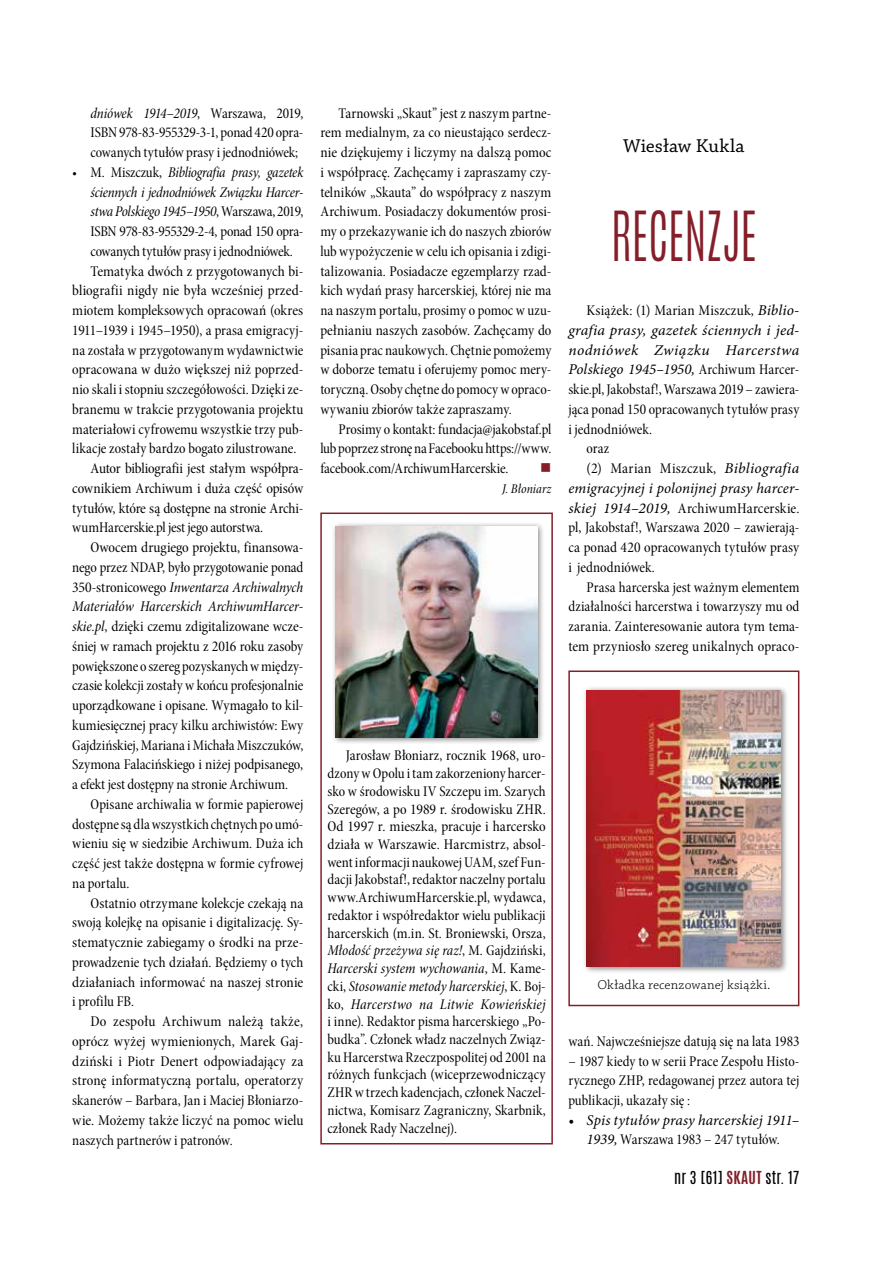
<style>
.page{position:relative;width:893px;height:1263px;background:#fff}
.page>*{position:absolute;margin:0;border:0;box-sizing:border-box;transform-origin:0 0}
.t1{font:300 57.6px "Antonio";color:#841f2a;scale:.83 1}
.t2{font:19.5px "Chaparral Pro Capt";letter-spacing:.01em;color:#000}
.t3{font:15px/19.8px "Minion Pro Cn Subh";color:#000;text-align:justify}
.t4{font:15px/19.8px "Minion Pro Cn It Subh";letter-spacing:-.005em;color:#000;text-align:justify}
.t5{font:italic 15px/19.8px "Minion Pro";letter-spacing:.005em;color:#000;text-align:justify}
.t6{font:15px "Minion Pro Cn Subh";letter-spacing:-.025em;color:#000}
.t7{font:15px "Minion Pro Cn Subh";letter-spacing:-.02em;color:#000}
.t8{font:15px "Minion Pro Cn Subh";letter-spacing:.02em;color:#000}
.t9{font:15px "Antonio";letter-spacing:.02em;color:#000}
.t10{font:15px "Open Symbol";color:#841f2a}
.t11{font:13.5px "Chaparral Pro Light Capt";letter-spacing:.02em;color:#000}
.t12{font:13.5px "Minion Pro Cn It Subh";letter-spacing:.01em;color:#000}
.s1{font-family:"Minion Pro Cn Subh"}
.s2{font-family:"Minion Pro Cn It Subh"}
.s3{font-family:"Minion Pro";font-style:italic}
.s4{font-family:"Minion Pro Cn Subh";font-style:normal}
.s5{font-weight:700;color:#841f2a}
</style>
<div class="page">
<div style="left:320px;top:512px;width:233px;height:632px;border:2px solid #841f2a"></div>
<div style="left:568px;top:670px;width:231px;height:336px;border:2px solid #841f2a"></div>
<div style="left:331px;top:521px;width:214px;height:224px;background:#000;opacity:.5"></div>
<img style="left:335px;top:526px;width:203px;height:212px">
<div style="left:582px;top:685px;width:206px;height:289px;background:#000;opacity:.5"></div>
<img style="left:587px;top:690px;width:194px;height:277px">
<p class="t4" style="left:91px;top:103px;width:214px">dniówek 1914–2019<span class="s1">, Warszawa, 2019,</span></p>
<p class="t3" style="left:91px;top:123px;width:214px">ISBN 978-83-955329-3-1, ponad 420 opra&shy;cowanych tytułów prasy i jednodniówek;</p>
<p class="t4" style="left:91px;top:162px;width:214px;text-indent:-18px"><span class="s1">• M. Miszczuk,</span> Bibliografia prasy, gazetek ściennych i jednodniówek Związku Harcer&shy;stwa Polskiego 1945–1950<span class="s1">, Warszawa, 2019,</span></p>
<p class="t6" style="left:91px;top:222px;width:214px">ISBN 978-83-955329-2-4, ponad 150 opra-</p>
<p class="t7" style="left:91px;top:242px;width:204px">cowanych tytułów prasy i jednodniówek.</p>
<p class="t3" style="left:91px;top:261px;width:214px">Tematyka dwóch z przygotowanych bi-</p>
<p class="t3" style="left:72px;top:281px;width:233px">bliografii nigdy nie była wcześniej przed-</p>
<p class="t3" style="left:72px;top:301px;width:233px">miotem kompleksowych opracowań (okres</p>
<p class="t3" style="left:72px;top:320px;width:233px">1911–1939 i 1945–1950), a prasa emigracyj-</p>
<p class="t3" style="left:72px;top:340px;width:233px">na została w przygotowanym wydawnictwie</p>
<p class="t3" style="left:72px;top:360px;width:233px">opracowana w dużo większej niż poprzed-</p>
<p class="t3" style="left:72px;top:380px;width:233px">nio skali i stopniu szczegółowości. Dzięki ze-</p>
<p class="t3" style="left:72px;top:399px;width:233px">branemu w trakcie przygotowania projektu</p>
<p class="t3" style="left:72px;top:419px;width:233px">materiałowi cyfrowemu wszystkie trzy pub-</p>
<p class="t3" style="left:72px;top:439px;width:226px">likacje zostały bardzo bogato zilustrowane.</p>
<p class="t3" style="left:91px;top:459px;width:214px">Autor bibliografii jest stałym współpra-</p>
<p class="t3" style="left:72px;top:478px;width:233px">cownikiem Archiwum i duża część opisów</p>
<p class="t3" style="left:72px;top:498px;width:233px">tytułów, które są dostępne na stronie Archi-</p>
<p class="t3" style="left:72px;top:518px;width:192px">wumHarcerskie.pl jest jego autorstwa.</p>
<p class="t3" style="left:91px;top:538px;width:214px">Owocem drugiego projektu, finansowa-</p>
<p class="t3" style="left:72px;top:557px;width:233px">nego przez NDAP, było przygotowanie ponad</p>
<p class="t4" style="left:72px;top:577px;width:233px"><span class="s1">350-stronicowego</span> Inwentarza Archiwalnych<br>Materiałów Harcerskich ArchiwumHarcer-</p>
<p class="t3" style="left:72px;top:617px;width:233px"><span class="s2">skie.pl</span>, dzięki czemu zdigitalizowane wcze&shy;śniej w ramach projektu z 2016 roku zasoby powiększone o szereg pozyskanych w między&shy;czasie kolekcji zostały w końcu profesjonalnie uporządkowane i opisane. Wymagało to kil&shy;kumiesięcznej pracy kilku archiwistów: Ewy Gajdzińskiej, Mariana i Michała Miszczuków, Szymona Falacińskiego i niżej podpisanego, a efekt jest dostępny na stronie Archiwum.</p>
<p class="t3" style="left:72px;top:794px;width:233px;text-indent:18px">Opisane archiwalia w formie papierowej dostępne są dla wszystkich chętnych po umó&shy;wieniu się w siedzibie Archiwum. Duża ich część jest także dostępna w formie cyfrowej na portalu.</p>
<p class="t3" style="left:72px;top:893px;width:233px;text-indent:18px">Ostatnio otrzymane kolekcje czekają na swoją kolejkę na opisanie i digitalizację. Sy&shy;stematycznie zabiegamy o środki na prze&shy;prowadzenie tych działań. Będziemy o tych działaniach informować na naszej stronie i profilu FB.</p>
<p class="t3" style="left:72px;top:1011px;width:233px;text-indent:18px">Do zespołu Archiwum należą także, oprócz wyżej wymienionych, Marek Gaj&shy;dziński i Piotr Denert odpowiadający za stronę informatyczną portalu, operatorzy skanerów – Barbara, Jan i Maciej Błoniarzo&shy;wie. Możemy także liczyć na pomoc wielu naszych partnerów i patronów.</p>
<p class="t3" style="left:320px;top:103px;width:233px;text-indent:18px">Tarnowski „Skaut” jest z naszym partne&shy;rem medialnym, za co nieustająco serdecz&shy;nie dziękujemy i liczymy na dalszą pomoc i współpracę. Zachęcamy i zapraszamy czy&shy;telników „Skauta” do współpracy z naszym Archiwum. Posiadaczy dokumentów prosi&shy;my o przekazywanie ich do naszych zbiorów lub wypożyczenie w celu ich opisania i zdigi&shy;talizowania. Posiadacze egzemplarzy rzad&shy;kich wydań prasy harcerskiej, której nie ma na naszym portalu, prosimy o pomoc w uzu&shy;pełnianiu naszych zasobów. Zachęcamy do pisania prac naukowych. Chętnie pomożemy w doborze tematu i oferujemy pomoc mery&shy;toryczną. Osoby chętne do pomocy w opraco&shy;wywaniu zbiorów także zapraszamy.</p>
<p class="t3" style="left:320px;top:419px;width:233px;text-indent:18px">Prosimy o kontakt: fundacja@jakobstaf.pl lub poprzez stronę na Facebooku https://www. facebook.com/ArchiwumHarcerskie.</p>
<p class="t10" style="left:540px;top:459px;width:13px">■</p>
<p class="t12" style="left:502px;top:480px;width:51px">J. Błoniarz</p>
<h2 class="t2" style="left:623px;top:134px;width:123px">Wiesław Kukla</h2>
<h1 class="t1" style="left:611px;top:195px;width:154px">RECENZJE</h1>
<p class="t3" style="left:587px;top:301px;width:214px">Książek: (1) Marian Miszczuk, <span class="s3">Biblio-</span></p>
<p class="t5" style="left:568px;top:320px;width:233px">grafia prasy, gazetek ściennych i jed&shy;nodniówek Związku Harcerstwa Polskiego 1945–1950, <span class="s4">Archiwum Harcer-</span></p>
<p class="t3" style="left:568px;top:380px;width:233px">skie.pl, Jakobstaf!, Warszawa 2019 – zawiera-</p>
<p class="t3" style="left:568px;top:399px;width:233px">jąca ponad 150 opracowanych tytułów prasy</p>
<p class="t3" style="left:568px;top:419px;width:85px">i jednodniówek.</p>
<p class="t3" style="left:587px;top:439px;width:24px">oraz</p>
<p class="t8" style="left:587px;top:459px;width:214px">(2) Marian Miszczuk, <span class="s3">Bibliografia</span></p>
<p class="t5" style="left:568px;top:478px;width:233px">emigracyjnej i polonijnej prasy harcer-</p>
<p class="t3" style="left:568px;top:498px;width:233px"><span class="s3">skiej 1914–2019,</span> ArchiwumHarcerskie. pl, Jakobstaf!, Warszawa 2020 – zawierają&shy;ca ponad 420 opracowanych tytułów prasy i jednodniówek.</p>
<p class="t3" style="left:568px;top:577px;width:233px;text-indent:18px">Prasa harcerska jest ważnym elementem działalności harcerstwa i towarzyszy mu od zarania. Zainteresowanie autora tym tema&shy;tem przyniosło szereg unikalnych opraco-</p>
<p class="t3" style="left:327px;top:747px;width:220px;line-height:17.7px;text-indent:18px">Jarosław Błoniarz, rocznik 1968, uro&shy;dzony w Opolu i tam zakorzeniony harcer&shy;sko w środowisku IV Szczepu im. Szarych Szeregów, a po 1989 r. środowisku ZHR.<br>Od 1997 r. mieszka, pracuje i harcersko działa w Warszawie. Harcmistrz, absol&shy;went informacji naukowej UAM, szef Fun&shy;dacji Jakobstaf!, redaktor naczelny portalu www.ArchiwumHarcerskie.pl, wydawca, redaktor i współredaktor wielu publikacji harcerskich (m.in. St. Broniewski, Orsza,</p>
<p class="t4" style="left:327px;top:942px;width:220px;line-height:17.7px">Młodość przeżywa się raz!<span class="s1">, M. Gajdziński, </span>Harcerski system wychowania<span class="s1">, M. Kame&shy;cki,</span> Stosowanie metody harcerskiej<span class="s1">, K. Boj&shy;ko,</span> Harcerstwo na Litwie Kowieńskiej</p>
<p class="t3" style="left:327px;top:1013px;width:220px;line-height:17.7px">i inne). Redaktor pisma harcerskiego „Po&shy;budka”. Członek władz naczelnych Związ&shy;ku Harcerstwa Rzeczpospolitej od 2001 na różnych funkcjach (wiceprzewodniczący ZHR w trzech kadencjach, członek Naczel&shy;nictwa, Komisarz Zagraniczny, Skarbnik, członek Rady Naczelnej).</p>
<p class="t11" style="left:597px;top:977px;width:175px">Okładka recenzowanej książki.</p>
<p class="t3" style="left:568px;top:1031px;width:233px">wań. Najwcześniejsze datują się na lata 1983</p>
<p class="t3" style="left:568px;top:1051px;width:233px">– 1987 kiedy to w serii Prace Zespołu Histo&shy;rycznego ZHP, redagowanej przez autora tej publikacji, ukazały się :</p>
<p class="t5" style="left:568px;top:1110px;width:233px">• Spis tytułów prasy harcerskiej 1911–</p>
<p class="t3" style="left:587px;top:1130px;width:195px"><span class="s3">1939,</span> Warszawa 1983 – 247 tytułów.</p>
<p class="t9" style="left:674px;top:1166px;width:127px">NR 3 [61] <span class="s5">SKAUT</span> STR. 17</p>
</div>
